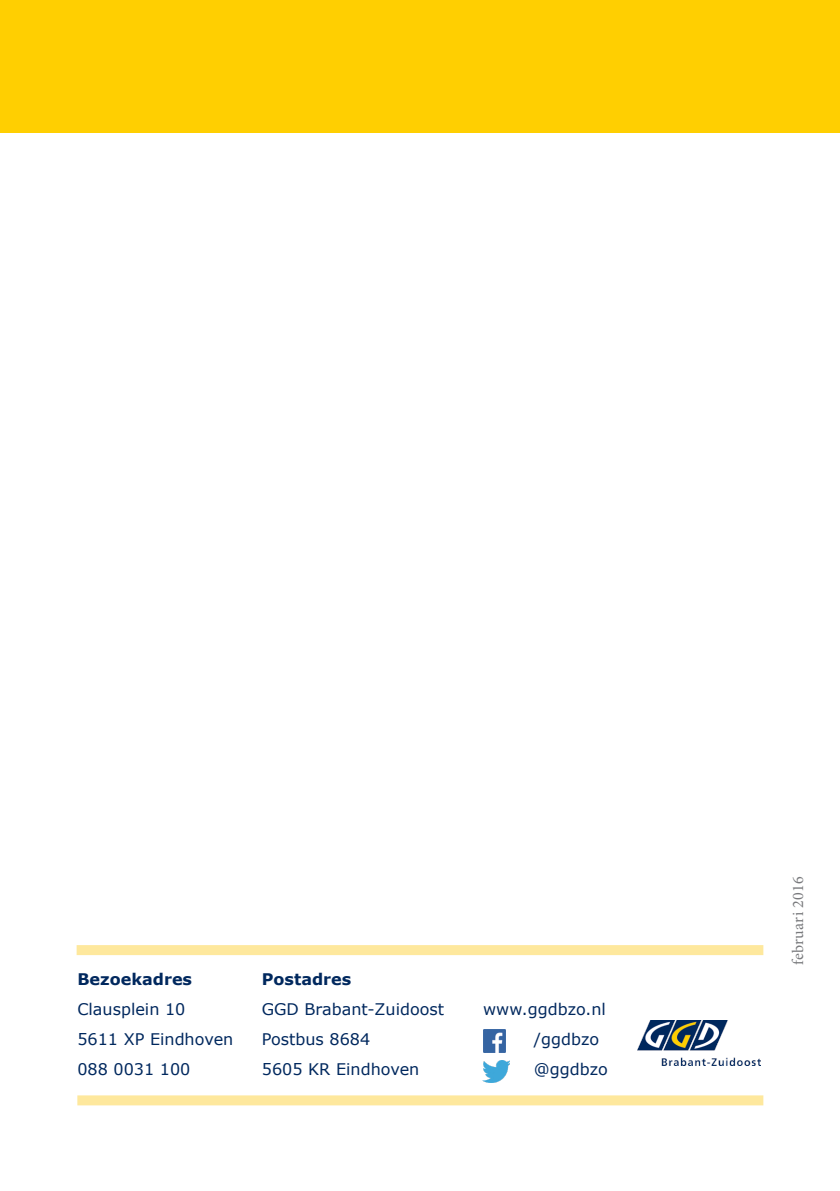
<style>
.page{position:relative;width:840px;height:1191px;background:#fff}
.page>*{position:absolute;margin:0;border:0;box-sizing:border-box;transform-origin:0 0}
.t1{font:16px/30px "Verdana";color:#00285e}
.t2{font:700 16px "Verdana";color:#00285e}
.t3{font:16px "Minion Pro";letter-spacing:.02em;color:#797a7d}
</style>
<div class="page">
<img style="left:637px;top:1020px;width:123px;height:45px">
<div style="left:77px;top:945px;width:686px;height:10px;background:#fee89d"></div>
<div style="left:77px;top:1095px;width:686px;height:10px;background:#fee89d"></div>
<div style="left:0;top:0;width:839px;height:132px;background:#ffcf01"></div>
<img style="left:482px;top:1060px;width:27px;height:22px">
<img style="left:483px;top:1029px;width:22px;height:23px">
<p class="t2" style="left:77px;top:968px;width:116px">Bezoekadres</p>
<p class="t1" style="left:77px;top:994px;width:157px">Clausplein 10<br>5611 XP Eindhoven<br>088 0031 100</p>
<p class="t2" style="left:262px;top:968px;width:91px">Postadres</p>
<p class="t1" style="left:262px;top:994px;width:184px">GGD Brabant-Zuidoost<br>Postbus 8684<br>5605 KR Eindhoven</p>
<p class="t1" style="left:533px;top:994px;width:75px;text-indent:-51px">www.ggdbzo.nl /ggdbzo @ggdbzo</p>
<p class="t3" style="left:786px;top:965px;width:91px;rotate:-90deg">februari 2016</p>
</div>
